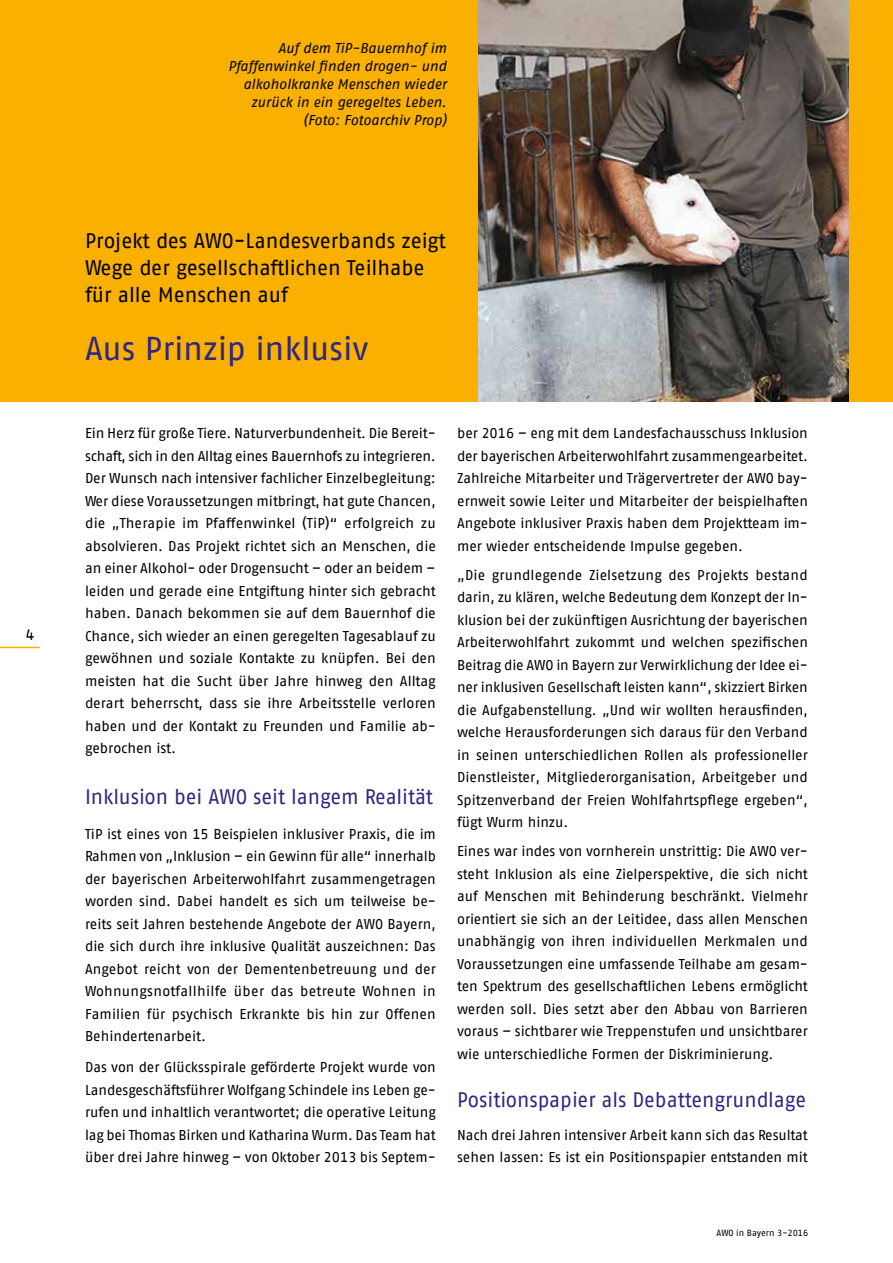
<style>
.page{position:relative;width:893px;height:1263px;background:#fff}
.page>*{position:absolute;margin:0;border:0;box-sizing:border-box;transform-origin:0 0}
.t1{font:33px "AWO Fago Office";letter-spacing:-.005em;color:#312783}
.t2{font:21px/27px "AWO Fago Office";color:#000}
.t3{font:21px "AWO Fago Office";color:#312783}
.t4{font:15px "AWO Fago Office";color:#000}
.t5{font:14.25px/22.5px "AWO Fago Office";color:#000;text-align:justify}
.t6{font:italic 14.25px/18px "AWO Fago Office";letter-spacing:-.005em;color:#000;text-align:right}
.t7{font:9px "AWO Fago Office";color:#000}
</style>
<div class="page">
<div style="left:0;top:0;width:893px;height:402px;background:#f9b000"></div>
<img style="left:479px;top:0;width:370px;height:402px">
<hr style="left:0;top:647px;width:40px;height:1px;background:#f9b000">
<p class="t4" style="left:26px;top:626px;width:10px">4</p>
<p class="t6" style="left:228px;top:39px;width:220px">Auf dem TiP-Bauernhof im<br>Pfaffenwinkel finden drogen- und alkoholkranke Menschen wieder zurück in ein geregeltes Leben. (Foto: Fotoarchiv Prop)</p>
<h2 class="t2" style="left:85px;top:226px;width:362px">Projekt des AWO-Landesverbands zeigt<br>Wege der gesellschaftlichen Teilhabe für alle Menschen auf</h2>
<h1 class="t1" style="left:85px;top:330px;width:285px">Aus Prinzip inklusiv</h1>
<p class="t5" style="left:85px;top:422px;width:352px">Ein Herz für große Tiere. Naturverbundenheit. Die Bereit&shy;schaft, sich in den Alltag eines Bauernhofs zu integrieren.<br>Der Wunsch nach intensiver fachlicher Einzelbegleitung:<br>Wer diese Voraussetzungen mitbringt, hat gute Chancen, die „Therapie im Pfaffenwinkel (TiP)“ erfolgreich zu absolvieren. Das Projekt richtet sich an Menschen, die an einer Alkohol- oder Drogensucht – oder an beidem – leiden und gerade eine Entgiftung hinter sich gebracht haben. Danach bekommen sie auf dem Bauernhof die Chance, sich wieder an einen geregelten Tagesablauf zu gewöhnen und soziale Kontakte zu knüpfen. Bei den meisten hat die Sucht über Jahre hinweg den Alltag derart beherrscht, dass sie ihre Arbeitsstelle verloren haben und der Kontakt zu Freunden und Familie ab&shy;gebrochen ist.</p>
<h2 class="t3" style="left:85px;top:784px;width:349px">Inklusion bei AWO seit langem Realität</h2>
<p class="t5" style="left:85px;top:822px;width:352px">TiP ist eines von 15 Beispielen inklusiver Praxis, die im Rahmen von „Inklusion – ein Gewinn für alle“ innerhalb der bayerischen Arbeiterwohlfahrt zusammengetragen worden sind. Dabei handelt es sich um teilweise be&shy;reits seit Jahren bestehende Angebote der AWO Bayern, die sich durch ihre inklusive Qualität auszeichnen: Das Angebot reicht von der Dementenbetreuung und der Wohnungsnotfallhilfe über das betreute Wohnen in Familien für psychisch Erkrankte bis hin zur Offenen Behindertenarbeit.</p>
<p class="t5" style="left:85px;top:1056px;width:352px">Das von der Glücksspirale geförderte Projekt wurde von Landesgeschäftsführer Wolfgang Schindele ins Leben ge&shy;rufen und inhaltlich verantwortet; die operative Leitung lag bei Thomas Birken und Katharina Wurm. Das Team hat über drei Jahre hinweg – von Oktober 2013 bis Septem-</p>
<p class="t5" style="left:457px;top:422px;width:352px">ber 2016 – eng mit dem Landesfachausschuss Inklusion der bayerischen Arbeiterwohlfahrt zusammengearbeitet.<br>Zahlreiche Mitarbeiter und Trägervertreter der AWO bay&shy;ernweit sowie Leiter und Mitarbeiter der beispielhaften Angebote inklusiver Praxis haben dem Projektteam im&shy;mer wieder entscheidende Impulse gegeben.</p>
<p class="t5" style="left:457px;top:563px;width:352px">„Die grundlegende Zielsetzung des Projekts bestand darin, zu klären, welche Bedeutung dem Konzept der In&shy;klusion bei der zukünftigen Ausrichtung der bayerischen Arbeiterwohlfahrt zukommt und welchen spezifischen Beitrag die AWO in Bayern zur Verwirklichung der Idee ei&shy;ner inklusiven Gesellschaft leisten kann“, skizziert Birken die Aufgabenstellung. „Und wir wollten herausfinden, welche Herausforderungen sich daraus für den Verband in seinen unterschiedlichen Rollen als professioneller Dienstleister, Mitgliederorganisation, Arbeitgeber und Spitzenverband der Freien Wohlfahrtspflege ergeben“, fügt Wurm hinzu.</p>
<p class="t5" style="left:457px;top:840px;width:352px">Eines war indes von vornherein unstrittig: Die AWO ver&shy;steht Inklusion als eine Zielperspektive, die sich nicht auf Menschen mit Behinderung beschränkt. Vielmehr orientiert sie sich an der Leitidee, dass allen Menschen unabhängig von ihren individuellen Merkmalen und Voraussetzungen eine umfassende Teilhabe am gesam&shy;ten Spektrum des gesellschaftlichen Lebens ermöglicht werden soll. Dies setzt aber den Abbau von Barrieren voraus – sichtbarer wie Treppenstufen und unsichtbarer wie unterschiedliche Formen der Diskriminierung.</p>
<h2 class="t3" style="left:457px;top:1087px;width:350px">Positionspapier als Debattengrundlage</h2>
<p class="t5" style="left:457px;top:1123px;width:352px">Nach drei Jahren intensiver Arbeit kann sich das Resultat sehen lassen: Es ist ein Positionspapier entstanden mit</p>
<p class="t7" style="left:716px;top:1228px;width:93px">AWO in Bayern 3-2016</p>
</div>
